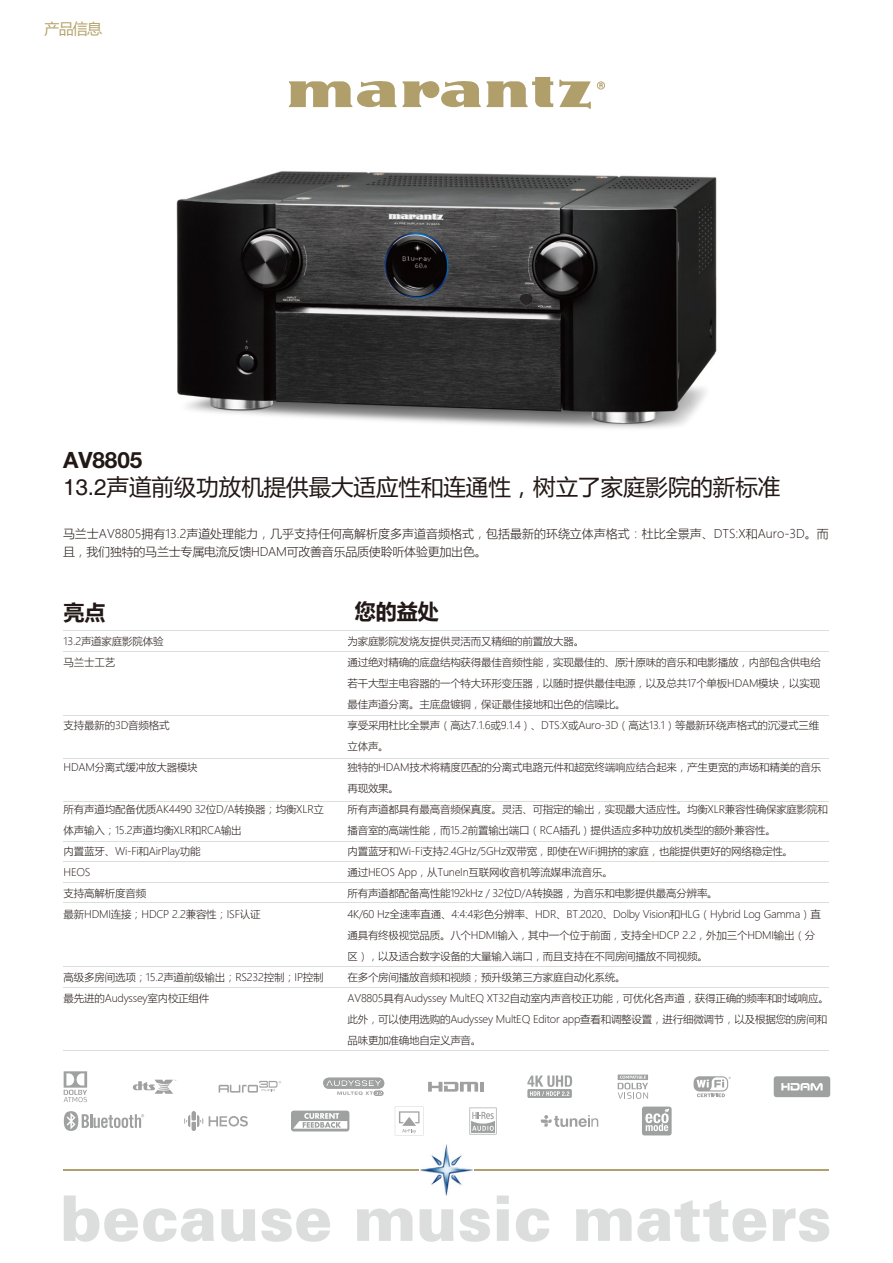
<style>
.page{position:relative;width:893px;height:1263px;background:#fff}
.page>*{position:absolute;margin:0;border:0;box-sizing:border-box;transform-origin:0 0}
.t1{font:22.5px "Microsoft Ya Hei";color:#221815}
.t2{font:700 22.5px "Helvetica Neue LTW1 G";color:#221815}
.t3{font:700 21px "Microsoft Ya Hei";color:#221815}
.t4{font:15px "Microsoft Ya Hei";color:#b4a36b}
.t5{font:300 12px/18px "Microsoft Ya Hei";color:#221815}
.t6{font:300 10.5px/21px "Microsoft Ya Hei";letter-spacing:-.02em;color:#221815}
.s1{font-family:"Helvetica"}
</style>
<div class="page">
<svg style="left:559px;top:80px;width:32px;height:29px"></svg>
<svg style="left:289px;top:77px;width:264px;height:30px"></svg>
<svg style="left:597px;top:81px;width:8px;height:9px"></svg>
<hr style="left:64px;top:630px;width:765px;height:1px;background:#dcdddd">
<hr style="left:64px;top:651px;width:765px;height:1px;background:#dcdddd">
<hr style="left:64px;top:715px;width:765px;height:1px;background:#dcdddd">
<hr style="left:64px;top:758px;width:765px;height:1px;background:#dcdddd">
<hr style="left:64px;top:801px;width:765px;height:1px;background:#dcdddd">
<hr style="left:64px;top:841px;width:765px;height:1px;background:#dcdddd">
<hr style="left:64px;top:861px;width:765px;height:1px;background:#dcdddd">
<hr style="left:64px;top:902px;width:765px;height:1px;background:#dcdddd">
<hr style="left:64px;top:882px;width:765px;height:1px;background:#dcdddd">
<hr style="left:64px;top:966px;width:765px;height:1px;background:#dcdddd">
<hr style="left:64px;top:987px;width:765px;height:1px;background:#dcdddd">
<hr style="left:64px;top:1050px;width:765px;height:1px;background:#dcdddd">
<img style="left:421px;top:1144px;width:52px;height:52px">
<hr style="left:64px;top:1169px;width:355px;height:2px;background:#b0a06b">
<hr style="left:475px;top:1169px;width:354px;height:2px;background:#b0a06b">
<svg style="left:64px;top:1195px;width:150px;height:47px"></svg>
<svg style="left:221px;top:1209px;width:34px;height:33px"></svg>
<svg style="left:261px;top:1208px;width:69px;height:34px"></svg>
<svg style="left:357px;top:1208px;width:55px;height:33px"></svg>
<svg style="left:420px;top:1209px;width:34px;height:33px"></svg>
<svg style="left:460px;top:1208px;width:30px;height:34px"></svg>
<svg style="left:497px;top:1195px;width:12px;height:46px"></svg>
<svg style="left:516px;top:1208px;width:33px;height:34px"></svg>
<svg style="left:576px;top:1200px;width:190px;height:42px"></svg>
<svg style="left:772px;top:1208px;width:57px;height:34px"></svg>
<svg style="left:694px;top:1076px;width:37px;height:21px"></svg>
<svg style="left:541px;top:1115px;width:57px;height:12px"></svg>
<svg style="left:469px;top:1107px;width:28px;height:27px"></svg>
<svg style="left:209px;top:1116px;width:39px;height:10px"></svg>
<svg style="left:184px;top:1111px;width:19px;height:20px"></svg>
<svg style="left:642px;top:1106px;width:30px;height:29px"></svg>
<svg style="left:64px;top:1111px;width:80px;height:20px"></svg>
<svg style="left:64px;top:1071px;width:23px;height:31px"></svg>
<svg style="left:618px;top:1074px;width:30px;height:25px"></svg>
<svg style="left:428px;top:1082px;width:56px;height:9px"></svg>
<svg style="left:527px;top:1075px;width:45px;height:23px"></svg>
<svg style="left:395px;top:1107px;width:25px;height:28px"></svg>
<svg style="left:133px;top:1080px;width:43px;height:14px"></svg>
<svg style="left:323px;top:1078px;width:61px;height:18px"></svg>
<svg style="left:774px;top:1076px;width:56px;height:21px"></svg>
<svg style="left:219px;top:1081px;width:62px;height:11px"></svg>
<svg style="left:291px;top:1110px;width:58px;height:21px"></svg>
<img style="left:176px;top:171px;width:541px;height:258px">
<h3 class="t4" style="left:44px;top:18px;width:59px">产品信息</h3>
<h1 class="t2" style="left:63px;top:446px;width:81px">AV8805</h1>
<h1 class="t1" style="left:63px;top:471px;width:719px"><span class="s1">13.2</span>声道前级功放机提供最大适应性和连通性，树立了家庭影院的新标准</h1>
<p class="t5" style="left:63px;top:524px;width:767px">马兰士AV8805拥有13.2声道处理能力，几乎支持任何高解析度多声道音频格式，包括最新的环绕立体声格式：杜比全景声、DTS:X和Auro-3D。而且，我们独特的马兰士专属电流反馈HDAM可改善音乐品质使聆听体验更加出色。</p>
<h2 class="t3" style="left:64px;top:597px;width:43px">亮点</h2>
<p class="t6" style="left:64px;top:630px;width:101px">13.2声道家庭影院体验马兰士工艺</p>
<p class="t6" style="left:64px;top:714px;width:107px">支持最新的3D音频格式</p>
<p class="t6" style="left:64px;top:756px;width:136px">HDAM分离式缓冲放大器模块</p>
<p class="t6" style="left:64px;top:798px;width:262px">所有声道均配备优质AK4490 32位D/A转换器；均衡XLR立体声输入；15.2声道均衡XLR和RCA输出<br>内置蓝牙、Wi-Fi和AirPlay功能<br>HEOS<br>支持高解析度音频<br>最新HDMI连接；HDCP 2.2兼容性；ISF认证</p>
<p class="t6" style="left:64px;top:966px;width:262px">高级多房间选项；15.2声道前级输出；RS232控制；IP控制最先进的Audyssey室内校正组件</p>
<h2 class="t3" style="left:355px;top:597px;width:86px">您的益处</h2>
<p class="t6" style="left:347px;top:630px;width:483px">为家庭影院发烧友提供灵活而又精细的前置放大器。<br>通过绝对精确的底盘结构获得最佳音频性能，实现最佳的、原汁原味的音乐和电影播放，内部包含供电给若干大型主电容器的一个特大环形变压器，以随时提供最佳电源，以及总共17个单板HDAM模块，以实现最佳声道分离。主底盘镀铜，保证最佳接地和出色的信噪比。<br>享受采用杜比全景声（高达7.1.6或9.1.4）、DTS:X或Auro-3D（高达13.1）等最新环绕声格式的沉浸式三维立体声。<br>独特的HDAM技术将精度匹配的分离式电路元件和超宽终端响应结合起来，产生更宽的声场和精美的音乐再现效果。<br>所有声道都具有最高音频保真度。灵活、可指定的输出，实现最大适应性。均衡XLR兼容性确保家庭影院和播音室的高端性能，而15.2前置输出端口（RCA插孔）提供适应多种功放机类型的额外兼容性。<br>内置蓝牙和Wi-Fi支持2.4GHz/5GHz双带宽，即使在WiFi拥挤的家庭，也能提供更好的网络稳定性。<br>通过HEOS App，从TuneIn互联网收音机等流媒串流音乐。<br>所有声道都配备高性能192kHz / 32位D/A转换器，为音乐和电影提供最高分辨率。<br>4K/60 Hz全速率直通、4:4:4彩色分辨率、HDR、BT.2020、Dolby Vision和HLG（Hybrid Log Gamma）直通具有终极视觉品质。八个HDMI输入，其中一个位于前面，支持全HDCP 2.2，外加三个HDMI输出（分<br>区），以及适合数字设备的大量输入端口，而且支持在不同房间播放不同视频。<br>在多个房间播放音频和视频；预升级第三方家庭自动化系统。<br>AV8805具有Audyssey MultEQ XT32自动室内声音校正功能，可优化各声道，获得正确的频率和时域响应。此外，可以使用选购的Audyssey MultEQ Editor app查看和调整设置，进行细微调节，以及根据您的房间和品味更加准确地自定义声音。</p>
</div>
